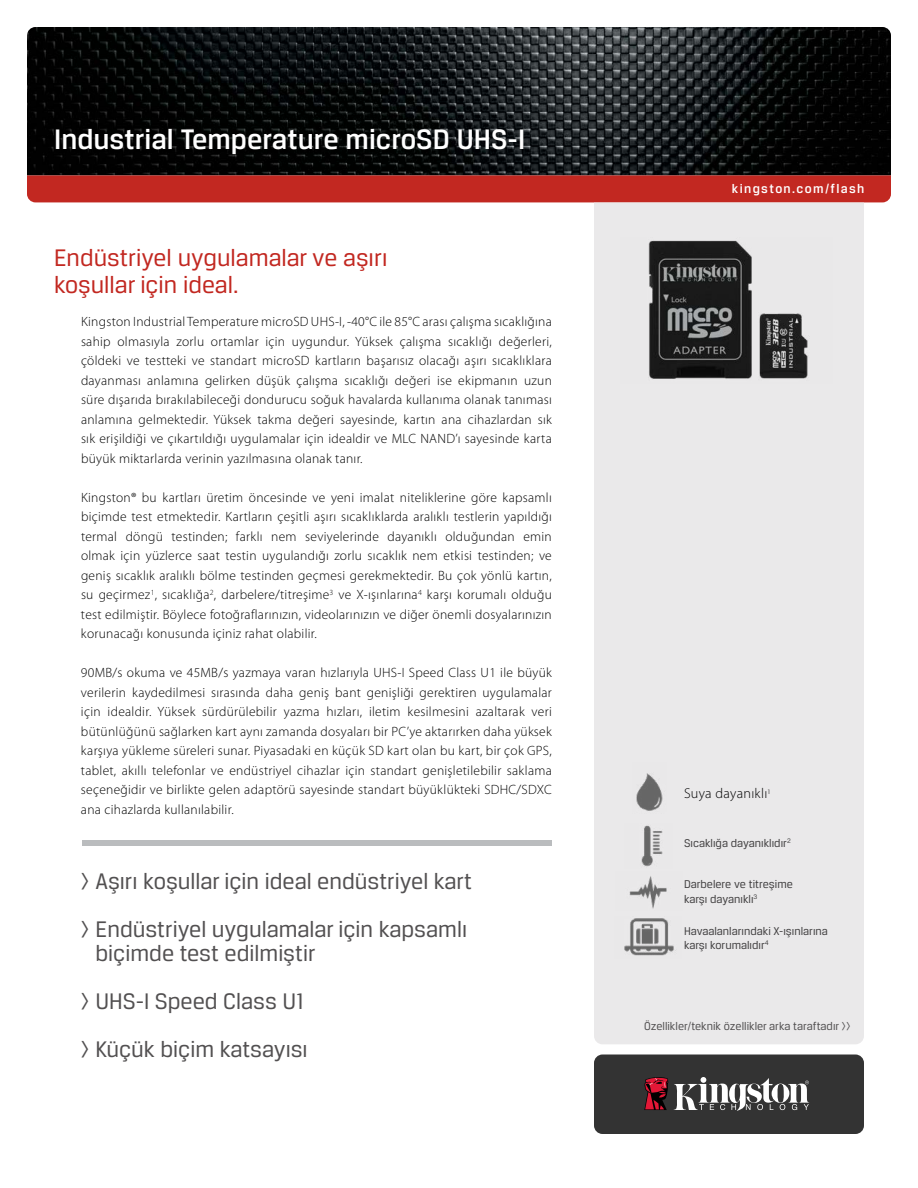
<style>
.page{position:relative;width:918px;height:1188px;background:#fff}
.page>*{position:absolute;margin:0;border:0;box-sizing:border-box;transform-origin:0 0}
.t1{font:500 30px "Breuer Text";color:#fff}
.t2{font:25.5px/27px "Breuer Text";color:#c22821}
.t3{font:24px/48px "Breuer Text";color:#525051}
.t4{font:300 14.25px "Myriad Pro";letter-spacing:.02em;color:#000}
.t5{font:300 13.5px/19.5px "Myriad Pro";letter-spacing:.02em;color:#000;text-align:justify}
.t6{font:500 13.5px "Breuer Text";letter-spacing:.1em;color:#fff}
.t7{font:12px/14.4px "Breuer Text";color:#413f40}
.t8{font:12px "Breuer Text";color:#525051}
</style>
<div class="page">
<img style="left:27px;top:27px;width:864px;height:148px">
<div style="left:27px;top:175px;width:864px;height:27px;background:#c22821"></div>
<div style="left:594px;top:202px;width:270px;height:842px;background:#eae9ea"></div>
<div style="left:594px;top:1054px;width:270px;height:80px;background:#333;border-radius:9px"></div>
<svg style="left:674px;top:1077px;width:135px;height:34px"></svg>
<svg style="left:644px;top:1077px;width:24px;height:33px"></svg>
<div style="left:82px;top:840px;width:470px;height:6px;background:#babcbe"></div>
<img style="left:621px;top:238px;width:212px;height:145px">
<img style="left:633px;top:763px;width:33px;height:50px">
<img style="left:616px;top:872px;width:66px;height:39px">
<img style="left:624px;top:823px;width:48px;height:45px">
<img style="left:615px;top:917px;width:66px;height:42px">
<h1 class="t1" style="left:54px;top:122px;width:473px">Industrial Temperature microSD UHS-I</h1>
<h2 class="t2" style="left:54px;top:244px;width:335px">Endüstriyel uygulamalar ve aşırı koşullar için ideal.</h2>
<p class="t5" style="left:81px;top:312px;width:472px">Kingston Industrial Temperature microSD UHS-I, -40°C ile 85°C arası çalışma sıcaklığına sahip olmasıyla zorlu ortamlar için uygundur. Yüksek çalışma sıcaklığı değerleri, çöldeki ve testteki ve standart microSD kartların başarısız olacağı aşırı sıcaklıklara dayanması anlamına gelirken düşük çalışma sıcaklığı değeri ise ekipmanın uzun süre dışarıda bırakılabileceği dondurucu soğuk havalarda kullanıma olanak tanıması anlamına gelmektedir. Yüksek takma değeri sayesinde, kartın ana cihazlardan sık sık erişildiği ve çıkartıldığı uygulamalar için idealdir ve MLC NAND’ı sayesinde karta büyük miktarlarda verinin yazılmasına olanak tanır.</p>
<p class="t5" style="left:81px;top:488px;width:472px">Kingston® bu kartları üretim öncesinde ve yeni imalat niteliklerine göre kapsamlı biçimde test etmektedir. Kartların çeşitli aşırı sıcaklıklarda aralıklı testlerin yapıldığı termal döngü testinden; farklı nem seviyelerinde dayanıklı olduğundan emin olmak için yüzlerce saat testin uygulandığı zorlu sıcaklık nem etkisi testinden; ve geniş sıcaklık aralıklı bölme testinden geçmesi gerekmektedir. Bu çok yönlü kartın, su geçirmez<sup>1</sup>, sıcaklığa<sup>2</sup>, darbelere/titreşime<sup>3</sup> ve X-ışınlarına<sup>4</sup> karşı korumalı olduğu test edilmiştir. Böylece fotoğraflarınızın, videolarınızın ve diğer önemli dosyalarınızın korunacağı konusunda içiniz rahat olabilir.</p>
<p class="t5" style="left:81px;top:663px;width:472px">90MB/s okuma ve 45MB/s yazmaya varan hızlarıyla UHS-I Speed Class U1 ile büyük verilerin kaydedilmesi sırasında daha geniş bant genişliği gerektiren uygulamalar için idealdir. Yüksek sürdürülebilir yazma hızları, iletim kesilmesini azaltarak veri bütünlüğünü sağlarken kart aynı zamanda dosyaları bir PC’ye aktarırken daha yüksek karşıya yükleme süreleri sunar. Piyasadaki en küçük SD kart olan bu kart, bir çok GPS, tablet, akıllı telefonlar ve endüstriyel cihazlar için standart genişletilebilir saklama seçeneğidir ve birlikte gelen adaptörü sayesinde standart büyüklükteki SDHC/SDXC ana cihazlarda kullanılabilir.</p>
<h3 class="t3" style="left:80px;top:857px;width:393px">&gt; Aşırı koşullar için ideal endüstriyel kart &gt; Endüstriyel uygulamalar için kapsamlı</h3>
<h3 class="t3" style="left:80px;top:929px;width:237px;text-indent:15px">biçimde test edilmiştir &gt; UHS-I Speed Class U1 &gt; Küçük biçim katsayısı</h3>
<p class="t6" style="left:732px;top:181px;width:134px">kingston.com/flash</p>
<p class="t4" style="left:684px;top:785px;width:88px">Suya dayanıklı<sup>1</sup></p>
<p class="t7" style="left:684px;top:836px;width:108px">Sıcaklığa dayanıklıdır<sup>2</sup></p>
<p class="t7" style="left:684px;top:877px;width:110px">Darbelere ve titreşime karşı dayanıklı<sup>3</sup></p>
<p class="t7" style="left:684px;top:923px;width:145px">Havaalanlarındaki X-ışınlarına karşı korumalıdır<sup>4</sup></p>
<p class="t8" style="left:644px;top:1020px;width:208px">Özellikler/teknik özellikler arka taraftadır &gt;&gt;</p>
</div>
